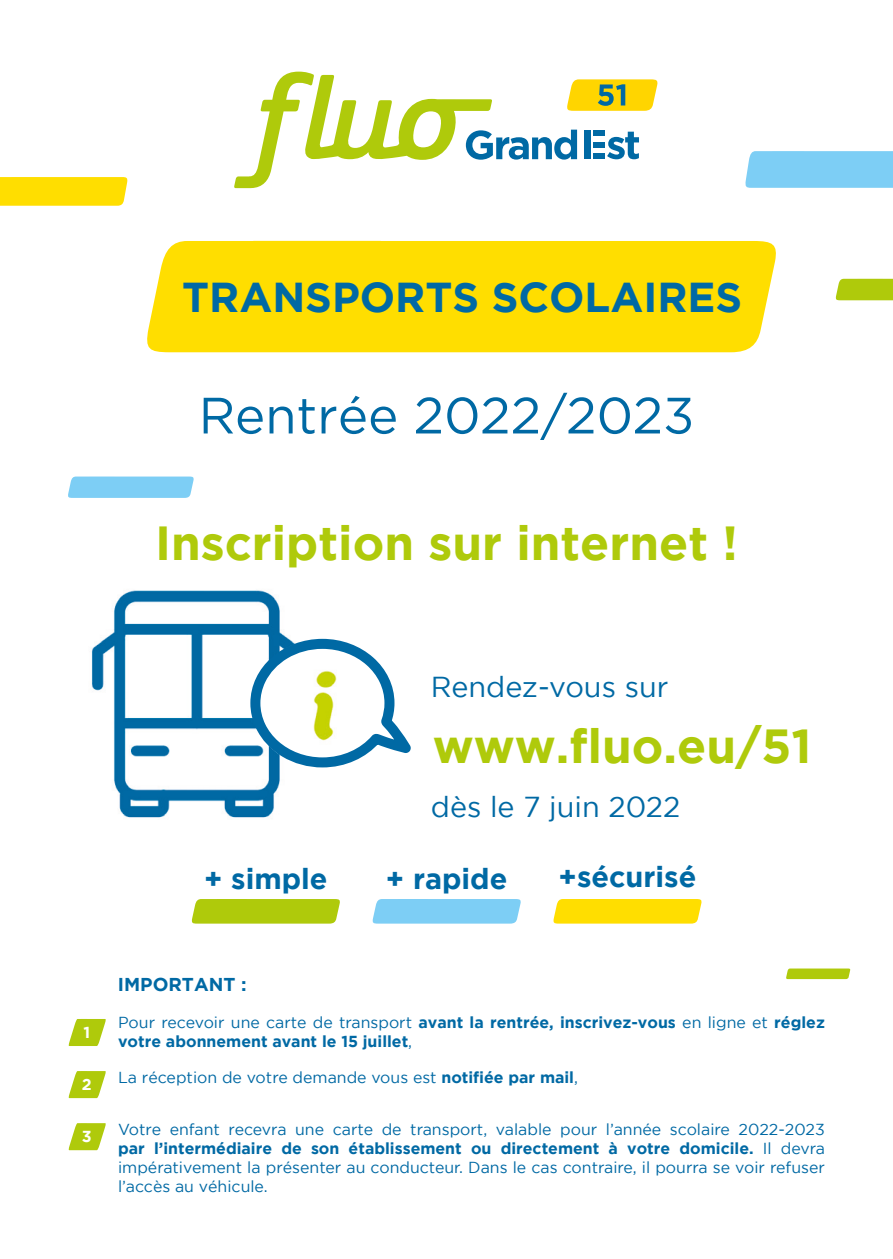
<style>
.page{position:relative;width:893px;height:1259px;background:#fff}
.page>*{position:absolute;margin:0;border:0;box-sizing:border-box;transform-origin:0 0}
.t1{font:51px "Gotham";color:#0069a4}
.t2{font:700 47.7px "Gotham";color:#afca0b}
.t3{font:700 41.7px "Gotham";color:#0069a4}
.t4{font:28.8px "Gotham";color:#0069a4}
.t5{font:700 28.8px "Gotham";color:#0069a4}
.t6{font:700 18.6px "Gotham";color:#0069a4}
.t7{font:15.9px/19.2px "Gotham";color:#0069a4;text-align:justify}
.t8{font:700 15.9px/19.2px "Gotham";color:#0069a4}
.t9{font:700 15.9px "Gotham";color:#fff}
.s1{font-weight:400}
.s2{font-weight:700}
</style>
<div class="page">
<img style="left:91px;top:590px;width:239px;height:228px">
<svg style="left:250px;top:639px;width:161px;height:128px"></svg>
<svg style="left:786px;top:968px;width:64px;height:11px"></svg>
<svg style="left:68px;top:476px;width:126px;height:22px;background:#84d0f5"></svg>
<svg style="left:835px;top:279px;width:58px;height:21px"></svg>
<svg style="left:745px;top:151px;width:148px;height:37px;background:#80cff5"></svg>
<svg style="left:0;top:177px;width:128px;height:29px;background:#ffdf08"></svg>
<div style="left:147px;top:241px;width:629px;height:111px;background:#ffde00"></div>
<svg style="left:68px;top:1019px;width:38px;height:27px"></svg>
<svg style="left:68px;top:1071px;width:38px;height:27px"></svg>
<svg style="left:68px;top:1123px;width:38px;height:27px"></svg>
<div style="left:191px;top:899px;width:149px;height:24px;background:#afca0b"></div>
<div style="left:372px;top:899px;width:149px;height:24px;background:#7dcef5"></div>
<div style="left:553px;top:899px;width:149px;height:24px;background:#ffde00"></div>
<svg style="left:234px;top:72px;width:423px;height:116px"></svg>
<p class="t3" style="left:182px;top:273px;width:561px">TRANSPORTS SCOLAIRES</p>
<p class="t1" style="left:199px;top:387px;width:497px">Rentrée 2022/2023</p>
<p class="t2" style="left:155px;top:516px;width:584px">Inscription sur internet !</p>
<p class="t4" style="left:431px;top:671px;width:239px">Rendez-vous sur</p>
<p class="t2" style="left:433px;top:718px;width:380px">www.fluo.eu/51</p>
<p class="t4" style="left:431px;top:791px;width:251px">dès le 7 juin 2022</p>
<p class="t5" style="left:204px;top:862px;width:125px">+ simple</p>
<p class="t5" style="left:386px;top:862px;width:123px">+ rapide</p>
<p class="t5" style="left:559px;top:860px;width:139px">+sécurisé</p>
<p class="t9" style="left:83px;top:1023px;width:8px">1</p>
<p class="t9" style="left:82px;top:1075px;width:11px">2</p>
<p class="t9" style="left:82px;top:1127px;width:11px">3</p>
<p class="t6" style="left:118px;top:973px;width:130px">IMPORTANT :</p>
<p class="t8" style="left:118px;top:1012px;width:708px"><span class="s1">Pour recevoir une carte de transport</span> avant la rentrée, inscrivez-vous <span class="s1">en ligne et</span> réglez votre abonnement avant le 15 juillet<span class="s1">,</span></p>
<p class="t7" style="left:118px;top:1067px;width:461px">La réception de votre demande vous est <span class="s2">notifiée par mail</span>,</p>
<p class="t7" style="left:118px;top:1119px;width:708px">Votre enfant recevra une carte de transport, valable pour l’année scolaire 2022-2023 <span class="s2">par l’intermédiaire de son établissement ou directement à votre domicile.</span> Il devra impérativement la présenter au conducteur. Dans le cas contraire, il pourra se voir refuser l’accès au véhicule.</p>
</div>
